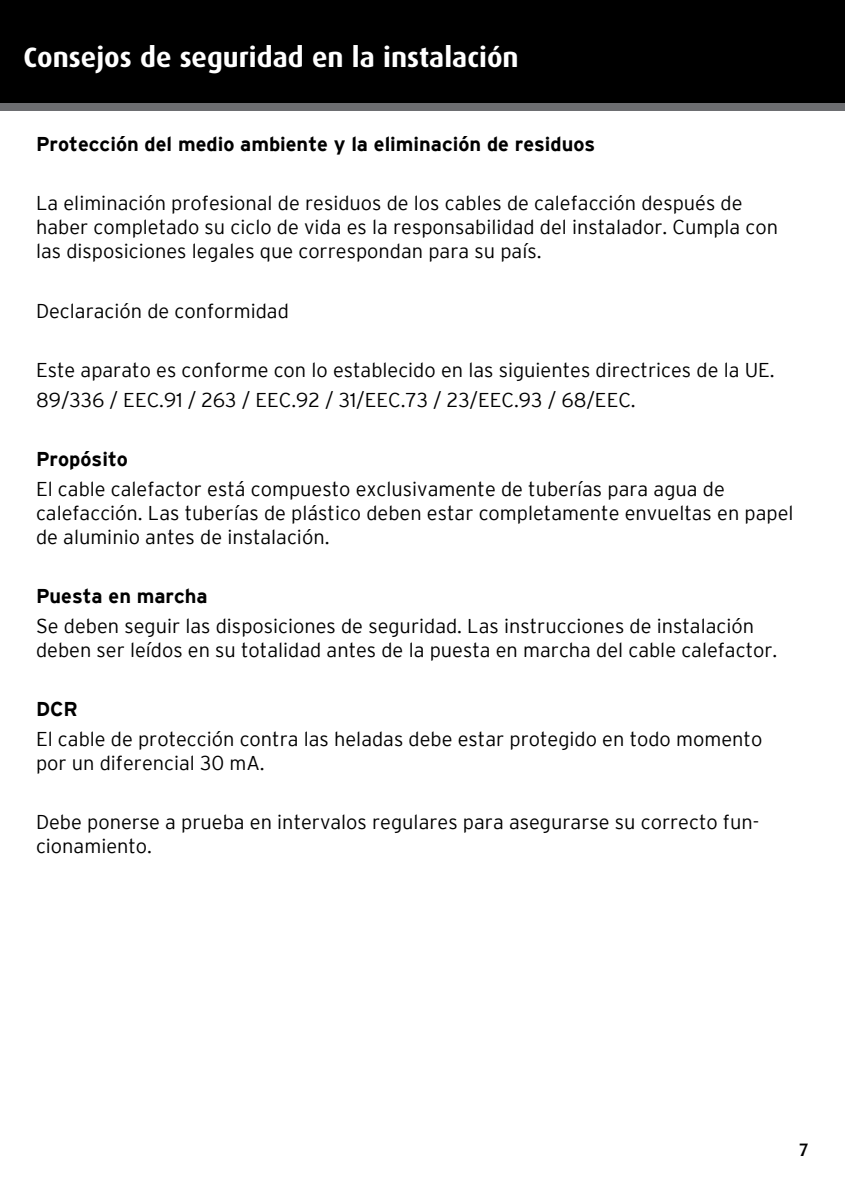
<style>
.page{position:relative;width:845px;height:1191px;background:#fff}
.page>*{position:absolute;margin:0;border:0;box-sizing:border-box;transform-origin:0 0}
.t1{font:700 28px "Dax";color:#fff}
.t2{font:300 20px/24px "Interstate";color:#000}
.t3{font:700 20px "Interstate";color:#000}
.t4{font:500 18px "Dax";color:#000}
</style>
<div class="page">
<div style="left:0;top:0;width:845px;height:111px;background:#6d6e71"></div>
<div style="left:0;top:0;width:845px;height:102px;background:#000"></div>
<h1 class="t1" style="left:24px;top:41px;width:497px">Consejos de seguridad en la instalación</h1>
<p class="t3" style="left:36px;top:133px;width:561px">Protección del medio ambiente y la eliminación de residuos</p>
<p class="t2" style="left:36px;top:191px;width:743px">La eliminación profesional de residuos de los cables de calefacción después de haber completado su ciclo de vida es la responsabilidad del instalador. Cumpla con las disposiciones legales que correspondan para su país.</p>
<p class="t2" style="left:36px;top:298px;width:254px">Declaración de conformidad</p>
<p class="t2" style="left:36px;top:355px;width:740px;line-height:29.6px">Este aparato es conforme con lo establecido en las siguientes directrices de la UE.<br>89/336 / EEC.91 / 263 / EEC.92 / 31/EEC.73 / 23/EEC.93 / 68/EEC.</p>
<p class="t3" style="left:36px;top:448px;width:93px">Propósito</p>
<p class="t2" style="left:36px;top:476px;width:759px">El cable calefactor está compuesto exclusivamente de tuberías para agua de calefacción. Las tuberías de plástico deben estar completamente envueltas en papel de aluminio antes de instalación.</p>
<p class="t3" style="left:36px;top:585px;width:173px">Puesta en marcha</p>
<p class="t2" style="left:36px;top:613px;width:743px">Se deben seguir las disposiciones de seguridad. Las instrucciones de instalación deben ser leídos en su totalidad antes de la puesta en marcha del cable calefactor.</p>
<p class="t3" style="left:36px;top:698px;width:43px">DCR</p>
<p class="t2" style="left:36px;top:726px;width:728px">El cable de protección contra las heladas debe estar protegido en todo momento por un diferencial 30 mA.</p>
<p class="t2" style="left:36px;top:810px;width:724px">Debe ponerse a prueba en intervalos regulares para asegurarse su correcto fun&shy;cionamiento.</p>
<p class="t4" style="left:799px;top:1139px;width:11px">7</p>
</div>
